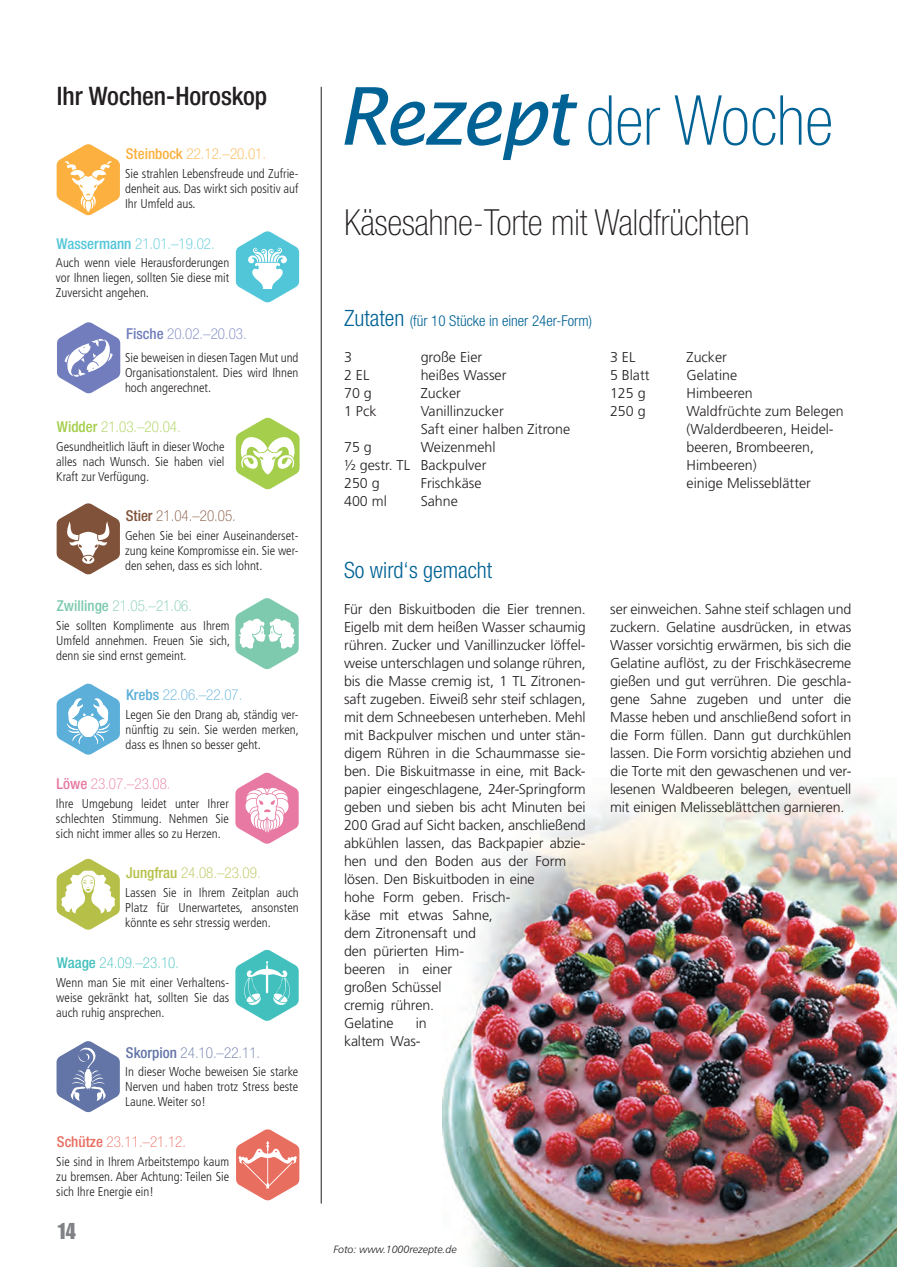
<style>
.page{position:relative;width:897px;height:1267px;background:#fff}
.page>*{position:absolute;margin:0;border:0;box-sizing:border-box;transform-origin:0 0}
.Headline_46pt__Stand{font:100 condensed 69px "Helvetica Neue LT Std";color:#006295}
.Subline_Rezept{font:100 condensed 36px "Helvetica Neue LT Std";color:#231f20}
.Dachzeile__Standard{font:500 condensed 25.5px "Helvetica Neue LT Std";letter-spacing:-.005em;color:#231f20}
.Zwischenüberschrift{font:300 condensed 22.5px "Helvetica Neue LT Std";color:#006295}
.t1{font:22.5px "Impact LT Std";color:#808285}
.Zwischenüberschrift-2{font:300 condensed 15px "Helvetica Neue LT Std";color:#006295}
.Headline_Sternzeiche{font:100 condensed 15px "Helvetica Neue LT Std";color:#51c6d8}
.Headline_Sternzeiche-2{font:100 condensed 15px "Helvetica Neue LT Std";color:#fbb03f}
.Headline_Sternzeiche-3{font:100 condensed 15px "Helvetica Neue LT Std";color:#7dcaae}
.Headline_Sternzeiche-4{font:100 condensed 15px "Helvetica Neue LT Std";color:#6375a7}
.Headline_Sternzeiche-5{font:100 condensed 15px "Helvetica Neue LT Std";color:#b6c048}
.Headline_Sternzeiche-6{font:100 condensed 15px "Helvetica Neue LT Std";color:#e86e60}
.Headline_Sternzeiche-7{font:100 condensed 15px "Helvetica Neue LT Std";color:#a4ce4c}
.Headline_Sternzeiche-8{font:100 condensed 15px "Helvetica Neue LT Std";color:#717dbd}
.Headline_Sternzeiche-9{font:100 condensed 15px "Helvetica Neue LT Std";color:#805239}
.Headline_Sternzeiche-10{font:100 condensed 15px "Helvetica Neue LT Std";color:#42c0bd}
.Headline_Sternzeiche-11{font:100 condensed 15px "Helvetica Neue LT Std";color:#5bafd9}
.Headline_Sternzeiche-12{font:100 condensed 15px "Helvetica Neue LT Std";color:#e779a2}
.Fließtext__ohne_Abst{font:300 14.25px/18px "Frutiger LT Std";letter-spacing:-.01em;color:#231f20}
.Zutaten{font:300 14.25px/18px "Frutiger LT Std";color:#231f20}
.Text_Sternzeichen{font:300 condensed 12.75px/15px "Frutiger LT Std";color:#231f20;text-align:justify}
.Fotonachweis{font:italic 300 10.5px "Frutiger LT Std";color:#231f20}
.s1{font-weight:500}
.s2{font-family:"Lucida Sans";font-weight:400;font-style:italic;font-stretch:normal;font-size:79.5px}
.s3{font-size:22.5px}
</style>
<div class="page">
<svg style="left:57px;top:144px;width:63px;height:71px"></svg>
<svg style="left:236px;top:231px;width:63px;height:72px"></svg>
<svg style="left:57px;top:322px;width:63px;height:71px"></svg>
<svg style="left:236px;top:417px;width:63px;height:72px"></svg>
<svg style="left:57px;top:503px;width:63px;height:71px"></svg>
<svg style="left:235px;top:598px;width:63px;height:71px"></svg>
<svg style="left:57px;top:683px;width:63px;height:72px"></svg>
<svg style="left:235px;top:772px;width:63px;height:72px"></svg>
<svg style="left:57px;top:858px;width:63px;height:72px"></svg>
<svg style="left:235px;top:949px;width:63px;height:72px"></svg>
<svg style="left:57px;top:1041px;width:63px;height:71px"></svg>
<svg style="left:236px;top:1129px;width:63px;height:71px"></svg>
<hr style="left:321px;top:87px;width:1px;height:1116px;background:#231f20">
<img style="left:442px;top:778px;width:454px;height:488px">
<p class="Dachzeile__Standard" style="left:57px;top:81px;width:212px">Ihr Wochen-Horoskop</p>
<p class="Headline_Sternzeiche-2" style="left:126px;top:145px;width:142px"><span class="s1">Steinbock</span> 22.12.–20.01.</p>
<p class="Text_Sternzeichen" style="left:125px;top:166px;width:175px">Sie strahlen Lebensfreude und Zufrie&shy;denheit aus. Das wirkt sich positiv auf Ihr Umfeld aus.</p>
<p class="Headline_Sternzeiche" style="left:57px;top:235px;width:159px"><span class="s1">Wassermann</span> 21.01.–19.02.</p>
<p class="Text_Sternzeichen" style="left:56px;top:256px;width:175px">Auch wenn viele Herausforderungen vor Ihnen liegen, sollten Sie diese mit Zuversicht angehen.</p>
<p class="Headline_Sternzeiche-8" style="left:126px;top:325px;width:122px"><span class="s1">Fische</span> 20.02.–20.03.</p>
<p class="Text_Sternzeichen" style="left:125px;top:350px;width:175px">Sie beweisen in diesen Tagen Mut und Organisationstalent. Dies wird Ihnen hoch angerechnet.</p>
<p class="Headline_Sternzeiche-7" style="left:57px;top:418px;width:125px"><span class="s1">Widder</span> 21.03.–20.04.</p>
<p class="Text_Sternzeichen" style="left:56px;top:439px;width:170px">Gesundheitlich läuft in dieser Woche alles nach Wunsch. Sie haben viel Kraft zur Verfügung.</p>
<p class="Headline_Sternzeiche-9" style="left:126px;top:507px;width:112px"><span class="s1">Stier</span> 21.04.–20.05.</p>
<p class="Text_Sternzeichen" style="left:125px;top:528px;width:175px">Gehen Sie bei einer Auseinanderset&shy;zung keine Kompromisse ein. Sie wer&shy;den sehen, dass es sich lohnt.</p>
<p class="Headline_Sternzeiche-3" style="left:57px;top:597px;width:137px"><span class="s1">Zwillinge</span> 21.05.–21.06.</p>
<p class="Text_Sternzeichen" style="left:56px;top:618px;width:175px">Sie sollten Komplimente aus Ihrem Umfeld annehmen. Freuen Sie sich, denn sie sind ernst gemeint.</p>
<p class="Headline_Sternzeiche-11" style="left:126px;top:686px;width:118px"><span class="s1">Krebs</span> 22.06.–22.07.</p>
<p class="Text_Sternzeichen" style="left:125px;top:707px;width:175px">Legen Sie den Drang ab, ständig ver&shy;nünftig zu sein. Sie werden merken, dass es Ihnen so besser geht.</p>
<p class="Headline_Sternzeiche-12" style="left:57px;top:775px;width:115px"><span class="s1">Löwe</span> 23.07.–23.08.</p>
<p class="Text_Sternzeichen" style="left:56px;top:796px;width:174px">Ihre Umgebung leidet unter Ihrer schlechten Stimmung. Nehmen Sie sich nicht immer alles so zu Herzen.</p>
<p class="Headline_Sternzeiche-5" style="left:126px;top:864px;width:136px"><span class="s1">Jungfrau</span> 24.08.–23.09.</p>
<p class="Text_Sternzeichen" style="left:125px;top:885px;width:175px">Lassen Sie in Ihrem Zeitplan auch Platz für Unerwartetes, ansonsten könnte es sehr stressig werden.</p>
<p class="Headline_Sternzeiche-10" style="left:57px;top:954px;width:123px"><span class="s1">Waage</span> 24.09.–23.10.</p>
<p class="Text_Sternzeichen" style="left:56px;top:975px;width:174px">Wenn man Sie mit einer Verhaltens&shy;weise gekränkt hat, sollten Sie das auch ruhig ansprechen.</p>
<p class="Headline_Sternzeiche-4" style="left:126px;top:1043px;width:136px"><span class="s1">Skorpion</span> 24.10.–22.11.</p>
<p class="Text_Sternzeichen" style="left:125px;top:1064px;width:174px">In dieser Woche beweisen Sie starke Nerven und haben trotz Stress beste Laune. Weiter so!</p>
<p class="Headline_Sternzeiche-6" style="left:57px;top:1133px;width:131px"><span class="s1">Schütze</span> 23.11.–21.12.</p>
<p class="Text_Sternzeichen" style="left:56px;top:1153px;width:174px">Sie sind in Ihrem Arbeitstempo kaum zu bremsen. Aber Achtung: Teilen Sie sich Ihre Energie ein!</p>
<h3 class="t1" style="left:57px;top:1218px;width:21px">14</h3>
<p class="Headline_46pt__Stand" style="left:337px;top:82px;width:497px"><span class="s2">Rezept</span> der Woche</p>
<p class="Subline_Rezept" style="left:344px;top:202px;width:407px">Käsesahne-Torte mit Waldfrüchten</p>
<p class="Zwischenüberschrift-2" style="left:344px;top:312px;width:249px"><span class="s3">Zutaten</span> (für 10 Stücke in einer 24er-Form)</p>
<p class="Zutaten" style="left:344px;top:348px;width:9px">3</p>
<p class="Zutaten" style="left:420px;top:348px;width:63px">große Eier</p>
<p class="Zutaten" style="left:344px;top:366px;width:27px">2 EL</p>
<p class="Zutaten" style="left:420px;top:366px;width:87px">heißes Wasser</p>
<p class="Zutaten" style="left:344px;top:384px;width:29px">70 g</p>
<p class="Zutaten" style="left:420px;top:384px;width:42px">Zucker</p>
<p class="Zutaten" style="left:344px;top:402px;width:34px">1 Pck</p>
<p class="Zutaten" style="left:420px;top:402px;width:85px">Vanillinzucker</p>
<p class="Zutaten" style="left:420px;top:420px;width:151px">Saft einer halben Zitrone</p>
<p class="Zutaten" style="left:344px;top:438px;width:29px">75 g</p>
<p class="Zutaten" style="left:420px;top:438px;width:76px">Weizenmehl</p>
<p class="Zutaten" style="left:344px;top:456px;width:144px">½ gestr. TL Backpulver</p>
<p class="Zutaten" style="left:344px;top:474px;width:37px">250 g</p>
<p class="Zutaten" style="left:420px;top:474px;width:62px">Frischkäse</p>
<p class="Zutaten" style="left:344px;top:492px;width:44px">400 ml</p>
<p class="Zutaten" style="left:420px;top:492px;width:39px">Sahne</p>
<p class="Zutaten" style="left:610px;top:348px;width:27px">3 EL</p>
<p class="Zutaten" style="left:686px;top:348px;width:42px">Zucker</p>
<p class="Zutaten" style="left:610px;top:366px;width:41px">5 Blatt</p>
<p class="Zutaten" style="left:686px;top:366px;width:52px">Gelatine</p>
<p class="Zutaten" style="left:610px;top:384px;width:37px">125 g</p>
<p class="Zutaten" style="left:686px;top:384px;width:68px">Himbeeren</p>
<p class="Zutaten" style="left:610px;top:402px;width:37px">250 g</p>
<p class="Zutaten" style="left:686px;top:402px;width:159px">Waldfrüchte zum Belegen</p>
<p class="Zutaten" style="left:686px;top:420px;width:149px">(Walderdbeeren, Heidel&shy;beeren, Brombeeren,<br>Himbeeren)</p>
<p class="Zutaten" style="left:686px;top:474px;width:126px">einige Melisseblätter</p>
<p class="Zwischenüberschrift" style="left:344px;top:557px;width:150px">So wird‘s gemacht</p>
<p class="Fließtext__ohne_Abst" style="left:344px;top:600px;width:243px">Für den Biskuitboden die Eier trennen.<br>Eigelb mit dem heißen Wasser schaumig rühren. Zucker und Vanillinzucker löffel&shy;weise unterschlagen und solange rühren, bis die Masse cremig ist, 1 TL Zitronen&shy;saft zugeben. Eiweiß sehr steif schlagen, mit dem Schneebesen unterheben. Mehl mit Backpulver mischen und unter stän&shy;digem Rühren in die Schaummasse sie&shy;ben. Die Biskuitmasse in eine, mit Back&shy;papier eingeschlagene, 24er-Springform geben und sieben bis acht Minuten bei<br>200 Grad auf Sicht backen, anschließend abkühlen lassen, das Backpapier abzie&shy;hen und den Boden aus der Form lösen. Den Biskuitboden in eine<br>hohe Form geben. Frisch-<br>käse mit etwas Sahne,<br>dem Zitronensaft und<br>den pürierten Him-<br>beeren in einer<br>großen Schüssel<br>cremig rühren.<br>Gelatine</p>
<p class="Fließtext__ohne_Abst" style="left:344px;top:1014px;width:84px;text-indent:72px">in kaltem Was-</p>
<p class="Fließtext__ohne_Abst" style="left:610px;top:600px;width:243px;text-align:justify">ser einweichen. Sahne steif schlagen und zuckern. Gelatine ausdrücken, in etwas Wasser vorsichtig erwärmen, bis sich die Gelatine auflöst, zu der Frischkäsecreme gießen und gut verrühren. Die geschla&shy;gene Sahne zugeben und unter die Masse heben und anschließend sofort in die Form füllen. Dann gut durchkühlen lassen. Die Form vorsichtig abziehen und die Torte mit den gewaschenen und ver&shy;lesenen Waldbeeren belegen, eventuell mit einigen Melisseblättchen garnieren.</p>
<p class="Fotonachweis" style="left:333px;top:1242px;width:124px">Foto: www.1000rezepte.de</p>
</div>
